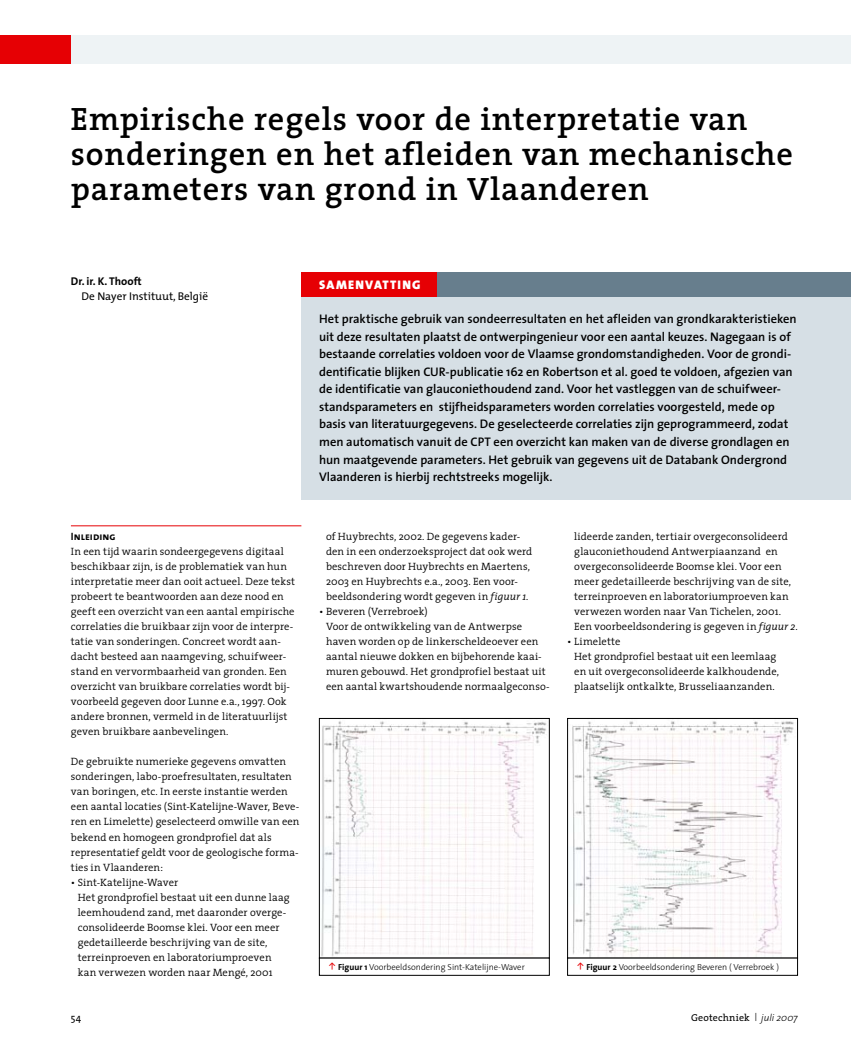
<style>
.page{position:relative;width:851px;height:1053px;background:#fff}
.page>*{position:absolute;margin:0;border:0;box-sizing:border-box;transform-origin:0 0}
.t1{font:600 32.5px/35px "The Serif";letter-spacing:.025em;color:#000}
.t2{font:600 12.5px/17.5px "The Sans";color:#000}
.t3{font:900 12.5px "The Sans";letter-spacing:.1em;color:#fff}
.t4{font:11.25px "The Mix";color:#000}
.t5{font:700 11.25px "The Sans";color:#000}
.t6{font:300 10.62px/15px "The Serif";letter-spacing:.01em;color:#000}
.t7{font:10.62px "The Mix Bold Caps";letter-spacing:.005em;color:#000}
.t8{font:10px "The Serif";letter-spacing:.015em;color:#000}
.t9{font:10px "The Sans";color:#000}
.t10{font:300 8.75px "The Sans";color:#000}
.s1{font-style:italic}
.s2{font-weight:700}
.s3{font-family:"The Sans";font-weight:300;font-style:italic}
</style>
<div class="page">
<div style="left:301px;top:287px;width:549px;height:212px;background:#d6dfe5"></div>
<div style="left:301px;top:272px;width:136px;height:25px;background:#e60004"></div>
<div style="left:437px;top:272px;width:413px;height:25px;background:#677e8d"></div>
<hr style="left:71px;top:525px;width:230px;height:1px;background:#e60004">
<img style="left:321px;top:721px;width:226px;height:235px">
<div style="left:319px;top:718px;width:230px;height:240px;border:1px solid #000"></div>
<img style="left:572px;top:721px;width:222px;height:235px">
<div style="left:567px;top:718px;width:230px;height:240px;border:1px solid #000"></div>
<div style="left:0;top:35px;width:850px;height:29px;background:#eef3f5"></div>
<div style="left:0;top:35px;width:71px;height:29px;background:#e60004"></div>
<svg style="left:850px;top:35px;width:1px;height:29px"></svg>
<h1 class="t1" style="left:71px;top:101px;width:723px">Empirische regels voor de interpretatie van sonderingen en het afleiden van mechanische parameters van grond in Vlaanderen</h1>
<p class="t5" style="left:71px;top:272px;width:72px">Dr. ir. K. Thooft</p>
<p class="t4" style="left:81px;top:287px;width:128px">De Nayer Instituut, België</p>
<p class="t3" style="left:319px;top:274px;width:103px">SAMENVATTING</p>
<p class="t2" style="left:319px;top:310px;width:479px">Het praktische gebruik van sondeerresultaten en het afleiden van grondkarakteristieken uit deze resultaten plaatst de ontwerpingenieur voor een aantal keuzes. Nagegaan is of bestaande correlaties voldoen voor de Vlaamse grondomstandigheden. Voor de grondi&shy;dentificatie blijken CUR-publicatie 162 en Robertson et al. goed te voldoen, afgezien van de identificatie van glauconiethoudend zand. Voor het vastleggen van de schuifweer&shy;standsparameters en stijfheidsparameters worden correlaties voorgesteld, mede op basis van literatuurgegevens. De geselecteerde correlaties zijn geprogrammeerd, zodat men automatisch vanuit de CPT een overzicht kan maken van de diverse grondlagen en hun maatgevende parameters. Het gebruik van gegevens uit de Databank Ondergrond Vlaanderen is hierbij rechtstreeks mogelijk.</p>
<p class="t7" style="left:71px;top:528px;width:46px">Inleiding</p>
<p class="t6" style="left:71px;top:544px;width:225px">In een tijd waarin sondeergegevens digitaal beschikbaar zijn, is de problematiek van hun interpretatie meer dan ooit actueel. Deze tekst probeert te beantwoorden aan deze nood en geeft een overzicht van een aantal empirische correlaties die bruikbaar zijn voor de interpre&shy;tatie van sonderingen. Concreet wordt aan&shy;dacht besteed aan naamgeving, schuifweer&shy;stand en vervormbaarheid van gronden. Een overzicht van bruikbare correlaties wordt bij&shy;voorbeeld gegeven door Lunne e.a., 1997. Ook andere bronnen, vermeld in de literatuurlijst geven bruikbare aanbevelingen.</p>
<p class="t6" style="left:71px;top:754px;width:230px">De gebruikte numerieke gegevens omvatten sonderingen, labo-proefresultaten, resultaten van boringen, etc. In eerste instantie werden een aantal locaties (Sint-Katelijne-Waver, Beve&shy;ren en Limelette) geselecteerd omwille van een bekend en homogeen grondprofiel dat als representatief geldt voor de geologische forma&shy;ties in Vlaanderen:</p>
<p class="t6" style="left:78px;top:874px;width:213px;text-indent:-7px">• Sint-Katelijne-Waver<br>Het grondprofiel bestaat uit een dunne laag leemhoudend zand, met daaronder overge&shy;consolideerde Boomse klei. Voor een meer gedetailleerde beschrijving van de site, terreinproeven en laboratoriumproeven kan verwezen worden naar Mengé, 2001</p>
<p class="t6" style="left:326px;top:529px;width:208px">of Huybrechts, 2002. De gegevens kader&shy;den in een onderzoeksproject dat ook werd beschreven door Huybrechts en Maertens, 2003 en Huybrechts e.a., 2003. Een voor&shy;beeldsondering wordt gegeven in <span class="s1">figuur 1.</span></p>
<p class="t6" style="left:326px;top:604px;width:225px;text-indent:-7px">• Beveren (Verrebroek)<br>Voor de ontwikkeling van de Antwerpse haven worden op de linkerscheldeoever een aantal nieuwe dokken en bijbehorende kaai&shy;muren gebouwd. Het grondprofiel bestaat uit een aantal kwartshoudende normaalgeconso-</p>
<p class="t6" style="left:574px;top:529px;width:225px">lideerde zanden, tertiair overgeconsolideerd glauconiethoudend Antwerpiaanzand en overgeconsolideerde Boomse klei. Voor een meer gedetailleerde beschrijving van de site, terreinproeven en laboratoriumproeven kan verwezen worden naar Van Tichelen, 2001.<br>Een voorbeeldsondering is gegeven in <span class="s1">figuur 2</span>.</p>
<p class="t6" style="left:574px;top:634px;width:206px;text-indent:-7px">• Limelette<br>Het grondprofiel bestaat uit een leemlaag en uit overgeconsolideerde kalkhoudende, plaatselijk ontkalkte, Brusseliaanzanden.</p>
<p class="t10" style="left:328px;top:959px;width:198px"><sup>\</sup> <span class="s2">Figuur 1</span> Voorbeeldsondering Sint-Katelijne-Waver</p>
<p class="t10" style="left:576px;top:959px;width:204px"><sup>\</sup> <span class="s2">Figuur 2</span> Voorbeeldsondering Beveren ( Verrebroek )</p>
<p class="t9" style="left:71px;top:1008px;width:12px">54</p>
<p class="t8" style="left:691px;top:1008px;width:108px">Geotechniek <sup>|</sup> <span class="s3">juli 2007</span></p>
</div>
